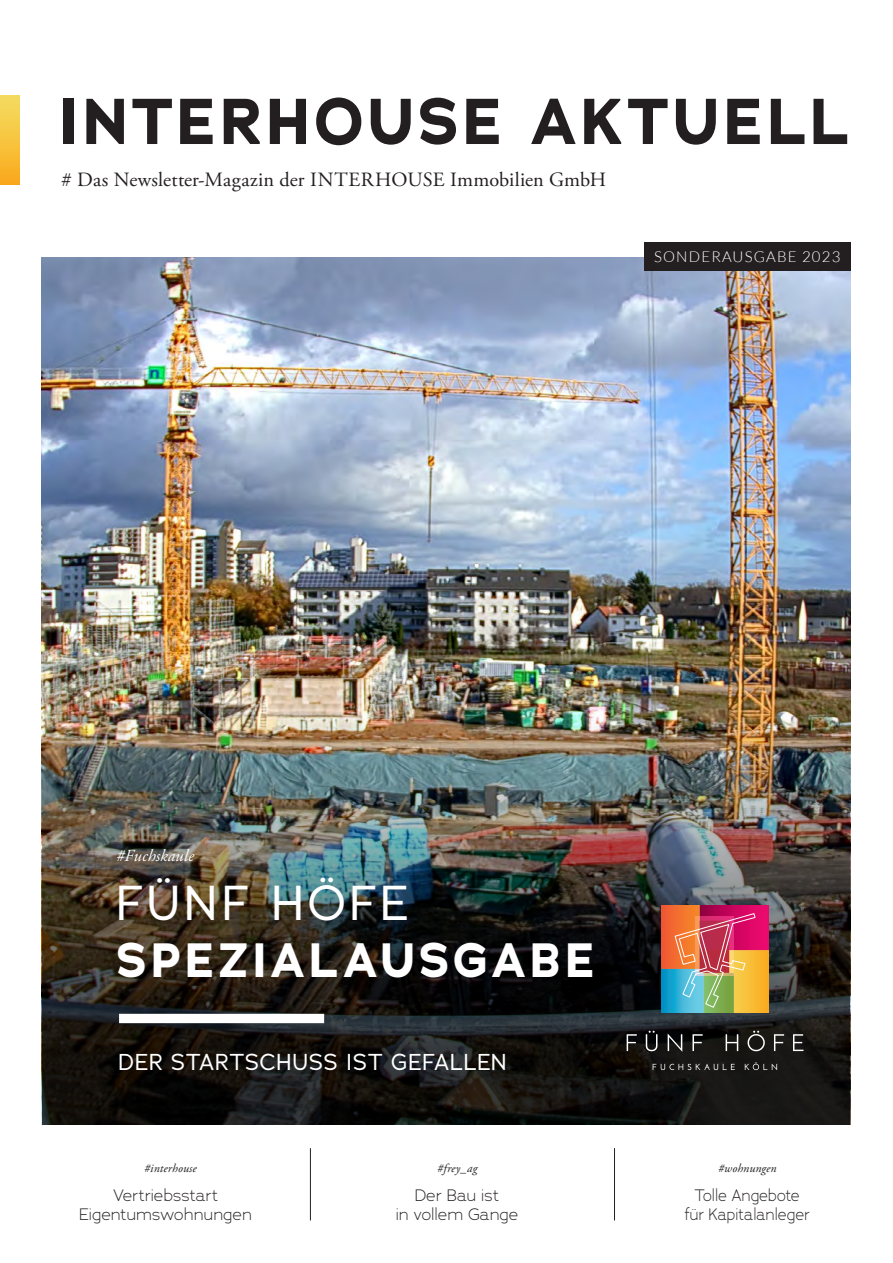
<style>
.page{position:relative;width:893px;height:1263px;background:#fff}
.page>*{position:absolute;margin:0;border:0;box-sizing:border-box;transform-origin:0 0}
.t1{font:700 64.5px "Adrianna";letter-spacing:.055em;color:#231f20}
.t2{font:700 48px "Adrianna";letter-spacing:.075em;color:#fff}
.t3{font:48px "Adrianna";letter-spacing:.085em;color:#fff}
.t4{font:22.5px "Adrianna";letter-spacing:.025em;color:#fff}
.t5{font:20.25px "Adobe Garamond Pro";letter-spacing:.01em;color:#231f20}
.t6{font:italic 16.8px "Adobe Garamond Pro";color:#fff}
.t7{font:300 16.5px/19.8px "Adrianna";color:#231f20;text-align:center}
.t8{font:300 16.5px/19.8px "Adrianna";color:#231f20;text-align:center;scale:.93 1}
.t9{font:300 15px "Lato";letter-spacing:.08em;color:#fff}
.t10{font:italic 12px "Adobe Garamond Pro";letter-spacing:.015em;color:#231f20}
</style>
<div class="page">
<div style="left:0;top:96px;width:19px;height:89px;background:linear-gradient(to bottom,#f4de61,#faa91c)"></div>
<img style="left:42px;top:258px;width:809px;height:867px">
<hr style="left:310px;top:1148px;width:1px;height:72px;background:#231f20">
<hr style="left:614px;top:1148px;width:1px;height:72px;background:#231f20">
<img style="left:43px;top:578px;width:807px;height:547px">
<div style="left:644px;top:242px;width:207px;height:28px;background:#231f20"></div>
<div style="left:119px;top:1014px;width:205px;height:9px;background:#fff"></div>
<svg style="left:653px;top:1062px;width:124px;height:8px"></svg>
<svg style="left:627px;top:1031px;width:176px;height:21px;background:#2f2f2d"></svg>
<svg style="left:661px;top:905px;width:108px;height:108px;background:#c17d67"></svg>
<h1 class="t1" style="left:59px;top:79px;width:793px">INTERHOUSE AKTUELL</h1>
<p class="t5" style="left:62px;top:167px;width:546px"># Das Newsletter-Magazin der INTERHOUSE Immobilien GmbH</p>
<p class="t9" style="left:654px;top:249px;width:188px">SONDERAUSGABE 2023</p>
<p class="t6" style="left:116px;top:845px;width:79px">#Fuchskaule</p>
<h2 class="t3" style="left:117px;top:872px;width:294px">FÜNF HÖFE</h2>
<h2 class="t2" style="left:117px;top:928px;width:480px">SPEZIALAUSGABE</h2>
<h3 class="t4" style="left:119px;top:1048px;width:390px">DER STARTSCHUSS IST GEFALLEN</h3>
<p class="t10" style="left:144px;top:1161px;width:54px">#interhouse</p>
<p class="t7" style="left:80px;top:1184px;width:174px">Vertriebsstart<br>Eigentumswohnungen</p>
<p class="t10" style="left:437px;top:1161px;width:42px">#frey_ag</p>
<p class="t7" style="left:396px;top:1184px;width:124px">Der Bau ist<br>in vollem Gange</p>
<p class="t10" style="left:718px;top:1161px;width:60px">#wohnungen</p>
<p class="t8" style="left:685px;top:1184px;width:136px">Tolle Angebote für Kapitalanleger</p>
</div>
